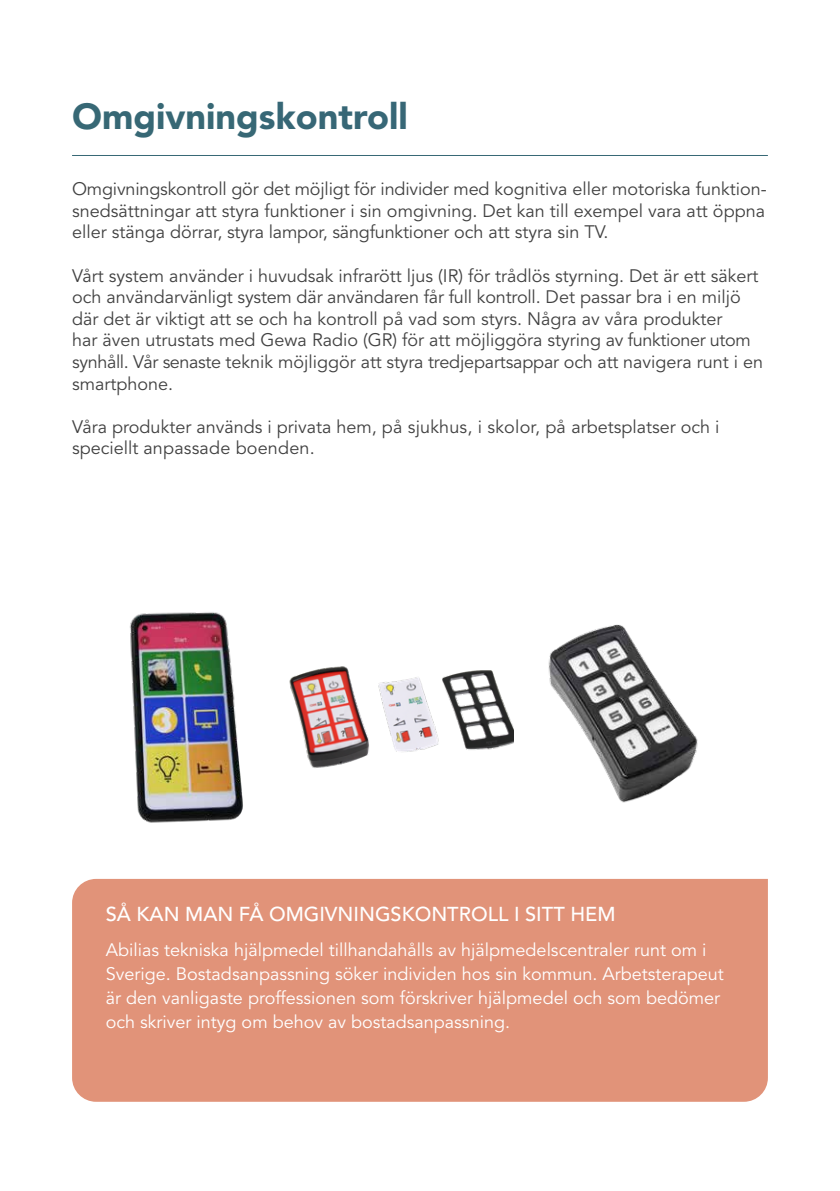
<style>
.page{position:relative;width:840px;height:1191px;background:#fff}
.page>*{position:absolute;margin:0;border:0;box-sizing:border-box;transform-origin:0 0}
.t1{font:900 36px "Avenir LT Std";color:#376875}
.t2{font:500 20px "Avenir LT Std";color:#fff}
.t3{font:18px/21.6px "Avenir LT Std";color:#414141}
.t4{font:18px/24px "Avenir LT Std";color:#fff}
.s1{color:#376776}
</style>
<div class="page">
<div style="left:72px;top:879px;width:695px;height:222px;background:#e19379"></div>
<hr style="left:72px;top:155px;width:695px;height:1px;background:#376875">
<img style="left:548px;top:624px;width:150px;height:179px">
<img style="left:289px;top:666px;width:224px;height:102px">
<img style="left:130px;top:612px;width:113px;height:211px">
<h1 class="t1" style="left:72px;top:95px;width:337px">Omgivning<span class="s1">skontroll</span></h1>
<p class="t3" style="left:72px;top:179px;width:696px;text-align:justify">Omgivningskontroll gör det möjligt för individer med kognitiva eller motoriska funktion&shy;snedsättningar att styra funktioner i sin omgivning. Det kan till exempel vara att öppna eller stänga dörrar, styra lampor, sängfunktioner och att styra sin TV.</p>
<p class="t3" style="left:72px;top:265px;width:692px">Vårt system använder i huvudsak infrarött ljus (IR) för trådlös styrning. Det är ett säkert och användarvänligt system där användaren får full kontroll. Det passar bra i en miljö där det är viktigt att se och ha kontroll på vad som styrs. Några av våra produkter<br>har även utrustats med Gewa Radio (GR) för att möjliggöra styring av funktioner utom synhåll. Vår senaste teknik möjliggör att styra tredjepartsappar och att navigera runt i en smartphone.</p>
<p class="t3" style="left:72px;top:416px;width:648px">Våra produkter används i privata hem, på sjukhus, i skolor, på arbetsplatser och i speciellt anpassade boenden.</p>
<p class="t2" style="left:106px;top:902px;width:511px">SÅ KAN MAN FÅ OMGIVNINGSKONTROLL I SITT HEM</p>
<p class="t4" style="left:106px;top:938px;width:619px">Abilias tekniska hjälpmedel tillhandahålls av hjälpmedelscentraler runt om i Sverige. Bostadsanpassning söker individen hos sin kommun. Arbetsterapeut är den vanligaste proffessionen som förskriver hjälpmedel och som bedömer och skriver intyg om behov av bostadsanpassning.</p>
</div>
